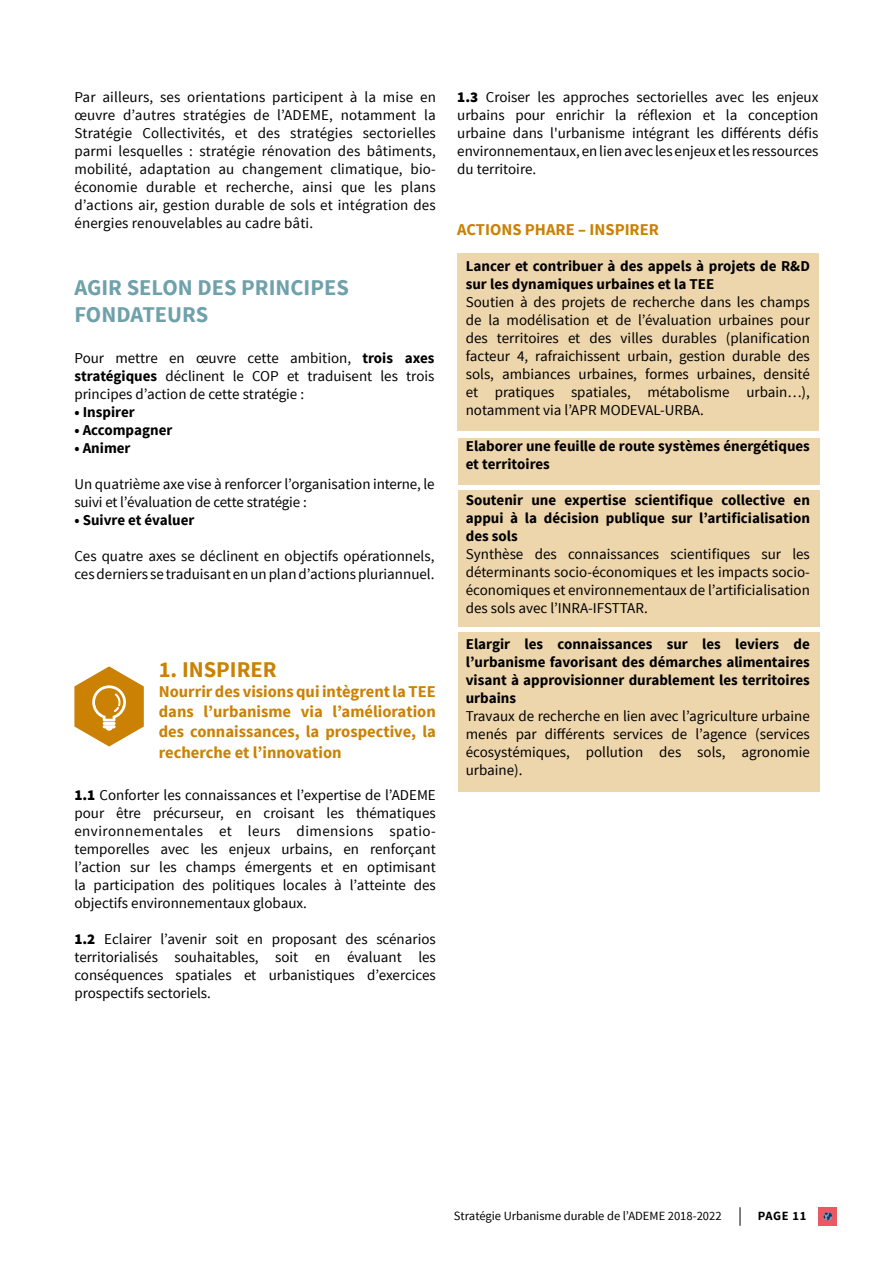
<style>
.page{position:relative;width:893px;height:1263px;background:#fff}
.page>*{position:absolute;margin:0;border:0;box-sizing:border-box;transform-origin:0 0}
.t1{font:700 22.5px/27px "Source Sans Pro";color:#6fa1ab}
.t2{font:700 22.5px "Source Sans Pro";color:#ca8104}
.t3{font:700 16.5px/19.8px "Source Sans Pro";color:#ca8104;text-align:justify}
.t4{font:15px/18px "Source Sans Pro";color:#000;text-align:justify}
.t5{font:700 15px/18px "Source Sans Pro";color:#000}
.t6{font:12.6px "Source Sans Pro";color:#000}
.t7{font:700 12.6px "Source Sans Pro";letter-spacing:.045em;color:#000}
.s1{font-weight:700}
.s2{font-weight:900}
</style>
<div class="page">
<svg style="left:74px;top:666px;width:70px;height:80px"></svg>
<div style="left:458px;top:253px;width:361px;height:177px;background:#edd5ac"></div>
<div style="left:458px;top:438px;width:361px;height:47px;background:#edd5ac"></div>
<div style="left:458px;top:490px;width:361px;height:136px;background:#edd5ac"></div>
<div style="left:458px;top:633px;width:361px;height:159px;background:#edd5ac"></div>
<svg style="left:740px;top:1207px;width:1px;height:19px"></svg>
<div style="left:819px;top:1207px;width:18px;height:19px;background:#ea5963"></div>
<svg style="left:824px;top:1212px;width:8px;height:9px"></svg>
<p class="t4" style="left:74px;top:88px;width:363px">Par ailleurs, ses orientations participent à la mise en œuvre d’autres stratégies de l’ADEME, notamment la Stratégie Collectivités, et des stratégies sectorielles parmi lesquelles : stratégie rénovation des bâtiments, mobilité, adaptation au changement climatique, bio&shy;économie durable et recherche, ainsi que les plans d’actions air, gestion durable de sols et intégration des énergies renouvelables au cadre bâti.</p>
<h1 class="t1" style="left:74px;top:274px;width:276px">AGIR SELON DES PRINCIPES<br>FONDATEURS</h1>
<p class="t4" style="left:74px;top:349px;width:362px">Pour mettre en œuvre cette ambition, <span class="s1">trois axes stratégiques</span> déclinent le COP et traduisent les trois principes d’action de cette stratégie :</p>
<p class="t5" style="left:74px;top:403px;width:62px">• Inspirer</p>
<p class="t5" style="left:74px;top:421px;width:100px">• Accompagner</p>
<p class="t5" style="left:74px;top:439px;width:58px">• Animer</p>
<p class="t4" style="left:74px;top:475px;width:361px">Un quatrième axe vise à renforcer l’organisation interne, le suivi et l’évaluation de cette stratégie :</p>
<p class="t5" style="left:74px;top:511px;width:121px">• Suivre et évaluer</p>
<p class="t4" style="left:74px;top:547px;width:362px">Ces quatre axes se déclinent en objectifs opérationnels, ces derniers se traduisant en un plan d’actions pluriannuel.</p>
<h1 class="t2" style="left:159px;top:655px;width:120px">1. INSPIRER</h1>
<p class="t3" style="left:159px;top:682px;width:279px">Nourrir des visions qui intègrent la TEE dans l’urbanisme via l’amélioration des connaissances, la prospective, la</p>
<p class="t3" style="left:159px;top:743px;width:184px">recherche et l’innovation</p>
<p class="t4" style="left:74px;top:786px;width:363px"><span class="s2">1.1</span> Conforter les connaissances et l’expertise de l’ADEME pour être précurseur, en croisant les thématiques environnementales et leurs dimensions spatio&shy;temporelles avec les enjeux urbains, en renforçant l’action sur les champs émergents et en optimisant la participation des politiques locales à l’atteinte des objectifs environnementaux globaux.</p>
<p class="t4" style="left:74px;top:930px;width:363px"><span class="s2">1.2</span> Eclairer l’avenir soit en proposant des scénarios territorialisés souhaitables, soit en évaluant les conséquences spatiales et urbanistiques d’exercices prospectifs sectoriels.</p>
<p class="t4" style="left:457px;top:88px;width:363px"><span class="s2">1.3</span> Croiser les approches sectorielles avec les enjeux urbains pour enrichir la réflexion et la conception urbaine dans l'urbanisme intégrant les différents défis environnementaux, en lien avec les enjeux et les ressources du territoire.</p>
<p class="t3" style="left:457px;top:220px;width:203px">ACTIONS PHARE – INSPIRER</p>
<p class="t5" style="left:466px;top:257px;width:346px">Lancer et contribuer à des appels à projets de R&amp;D sur les dynamiques urbaines et la TEE</p>
<p class="t4" style="left:466px;top:293px;width:346px">Soutien à des projets de recherche dans les champs de la modélisation et de l’évaluation urbaines pour des territoires et des villes durables (planification facteur 4, rafraichissent urbain, gestion durable des sols, ambiances urbaines, formes urbaines, densité et pratiques spatiales, métabolisme urbain…), notamment via l’APR MODEVAL-URBA.</p>
<p class="t5" style="left:466px;top:437px;width:346px">Elaborer une feuille de route systèmes énergétiques et territoires</p>
<p class="t5" style="left:466px;top:491px;width:346px;text-align:justify">Soutenir une expertise scientifique collective en appui à la décision publique sur l’artificialisation des sols</p>
<p class="t4" style="left:466px;top:545px;width:346px">Synthèse des connaissances scientifiques sur les déterminants socio-économiques et les impacts socio&shy;économiques et environnementaux de l’artificialisation des sols avec l’INRA-IFSTTAR.</p>
<p class="t5" style="left:466px;top:635px;width:346px;text-align:justify">Elargir les connaissances sur les leviers de l’urbanisme favorisant des démarches alimentaires visant à approvisionner durablement les territoires urbains</p>
<p class="t4" style="left:466px;top:707px;width:346px">Travaux de recherche en lien avec l’agriculture urbaine menés par différents services de l’agence (services écosystémiques, pollution des sols, agronomie urbaine).</p>
<p class="t6" style="left:454px;top:1208px;width:269px">Stratégie Urbanisme durable de l’ADEME 2018-2022</p>
<p class="t7" style="left:758px;top:1208px;width:50px">PAGE 11</p>
</div>
